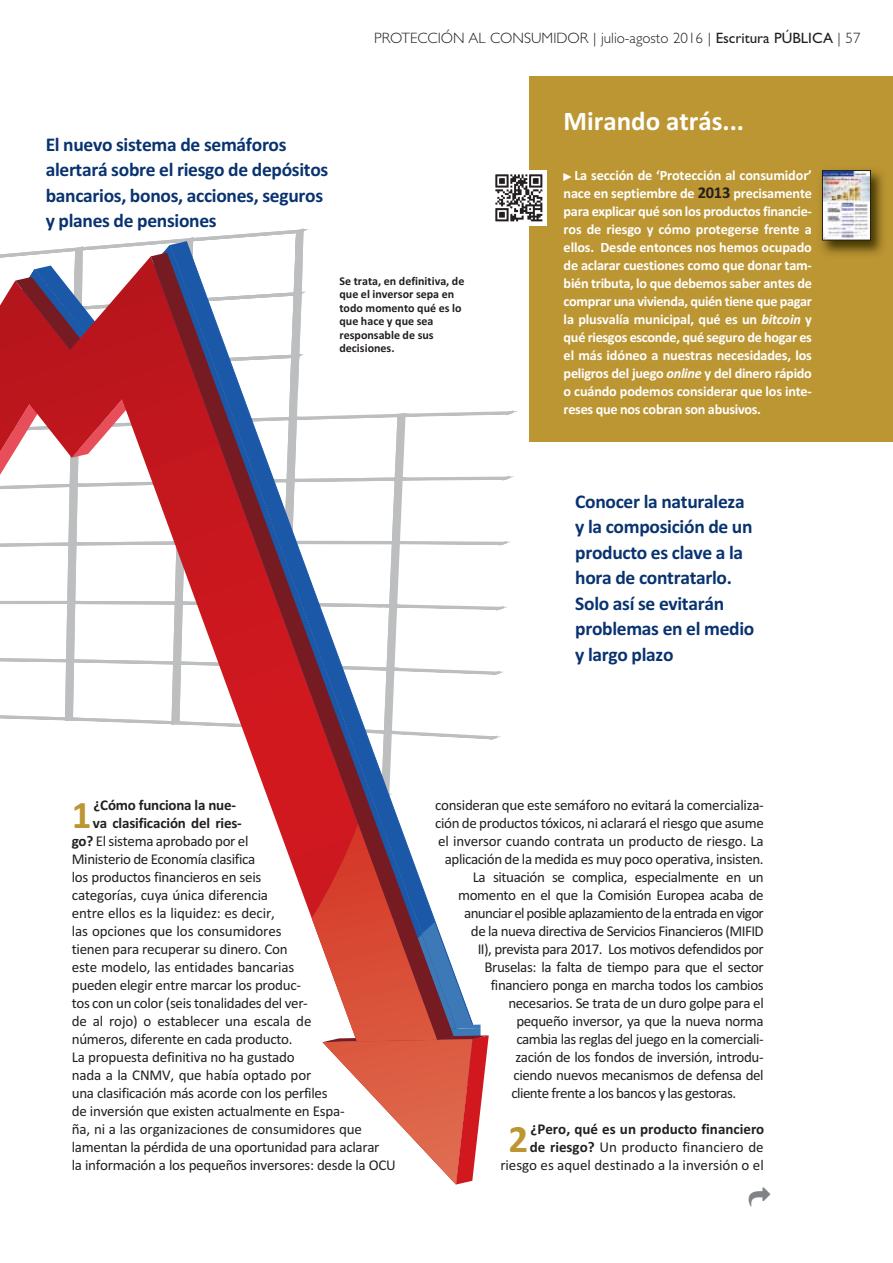
<style>
.page{position:relative;width:893px;height:1263px;background:#fff}
.page>*{position:absolute;margin:0;border:0;box-sizing:border-box;transform-origin:0 0}
.t1{font:700 39px "Calibri";color:#bc9633}
.t2{font:700 27px "Calibri";color:#fff}
.t3{font:700 19.5px/25.5px "Calibri";letter-spacing:-.015em;color:#093370}
.t4{font:15px "Calibri";letter-spacing:-.02em;color:#231f20}
.t5{font:15px/18px "Calibri";color:#231f20;text-align:right}
.t6{font:300 15px "Gill Sans";color:#231f20}
.t7{font:15px "Calibri";letter-spacing:-.045em;color:#231f20}
.t8{font:700 15px "Calibri";letter-spacing:-.01em;color:#231f20}
.t9{font:700 14.25px/18px "Calibri";letter-spacing:-.02em;color:#fff;text-align:justify}
.t10{font:700 12px/13.5px "Calibri";color:#231f20}
.s1{font-weight:400}
.s2{font-family:"Carta";font-weight:400;font-size:7.5px}
.s3{font-size:16.5px;color:#231f20}
.s4{font-style:italic}
.s5{font-weight:700}
</style>
<div class="page">
<div style="left:530px;top:77px;width:362px;height:365px;background:#bc9633"></div>
<img style="left:495px;top:170px;width:52px;height:55px">
<img style="left:821px;top:170px;width:62px;height:85px">
<img style="left:824px;top:172px;width:45px;height:66px">
<div style="left:822px;top:170px;width:49px;height:70px;border:1px solid #231f20"></div>
<svg style="left:0;top:229px;width:517px;height:956px"></svg>
<svg style="left:151px;top:253px;width:303px;height:787px"></svg>
<div style="left:338px;top:274px;width:132px;height:115px;background:#fff"></div>
<p class="t6" style="left:374px;top:33px;width:488px">PROTECCIÓN AL CONSUMIDOR | julio-agosto 2016 | <span class="s1">Escritura PÚBLICA</span> | 57</p>
<h3 class="t3" style="left:46px;top:133px;width:284px">El nuevo sistema de semáforos alertará sobre el riesgo de depósitos bancarios, bonos, acciones, seguros y planes de pensiones</h3>
<p class="t10" style="left:339px;top:275px;width:126px">Se trata, en definitiva, de que el inversor sepa en todo momento qué es lo que hace y que sea responsable de sus decisiones.</p>
<h2 class="t2" style="left:564px;top:111px;width:182px">Mirando atrás...</h2>
<p class="t9" style="left:564px;top:168px;width:250px"><span class="s2">-</span> La sección de ‘Protección al consumidor’ nace en septiembre de <span class="s3">2013</span> precisamente para explicar qué son los productos financie&shy;ros de riesgo y cómo protegerse frente a ellos. Desde entonces nos hemos ocupado de aclarar cuestiones como que donar tam&shy;bién tributa, lo que debemos saber antes de comprar una vivienda, quién tiene que pagar la plusvalía municipal, qué es un <span class="s4">bitcoin</span> y qué riesgos esconde, qué seguro de hogar es el más idóneo a nuestras necesidades, los peligros del juego <span class="s4">online</span> y del dinero rápido o cuándo podemos considerar que los inte&shy;reses que nos cobran son abusivos.</p>
<h3 class="t3" style="left:575px;top:490px;width:181px">Conocer la naturaleza y la composición de un producto es clave a la hora de contratarlo.<br>Solo así se evitarán problemas en el medio y largo plazo</h3>
<h1 class="t1" style="left:72px;top:802px;width:21px">1</h1>
<p class="t8" style="left:94px;top:800px;width:144px">¿Cómo funciona la nue-</p>
<p class="t8" style="left:93px;top:818px;width:150px">va clasificación del ries-</p>
<p class="t4" style="left:72px;top:836px;width:178px"><span class="s5">go?</span> El sistema aprobado por el</p>
<p class="t4" style="left:72px;top:854px;width:185px">Ministerio de Economía clasifica</p>
<p class="t4" style="left:72px;top:872px;width:191px">los productos financieros en seis</p>
<p class="t4" style="left:72px;top:890px;width:198px">categorías, cuya única diferencia</p>
<p class="t4" style="left:72px;top:908px;width:205px">entre ellos es la liquidez: es decir,</p>
<p class="t4" style="left:72px;top:926px;width:211px">las opciones que los consumidores</p>
<p class="t4" style="left:72px;top:944px;width:217px">tienen para recuperar su dinero. Con</p>
<p class="t4" style="left:72px;top:962px;width:224px">este modelo, las entidades bancarias</p>
<p class="t4" style="left:72px;top:980px;width:231px">pueden elegir entre marcar los produc-</p>
<p class="t4" style="left:72px;top:998px;width:237px">tos con un color (seis tonalidades del ver-</p>
<p class="t4" style="left:72px;top:1016px;width:241px">de al rojo) o establecer una escala de</p>
<p class="t4" style="left:72px;top:1034px;width:222px">números, diferente en cada producto.</p>
<p class="t4" style="left:72px;top:1052px;width:225px">La propuesta definitiva no ha gustado</p>
<p class="t4" style="left:72px;top:1070px;width:241px">nada a la CNMV, que había optado por</p>
<p class="t4" style="left:72px;top:1088px;width:257px">una clasificación más acorde con los perfiles</p>
<p class="t4" style="left:72px;top:1106px;width:274px">de inversión que existen actualmente en Espa-</p>
<p class="t4" style="left:72px;top:1124px;width:292px">ña, ni a las organizaciones de consumidores que</p>
<p class="t4" style="left:72px;top:1142px;width:309px">lamentan la pérdida de una oportunidad para aclarar</p>
<p class="t4" style="left:72px;top:1160px;width:325px">la información a los pequeños inversores: desde la OCU</p>
<p class="t4" style="left:435px;top:800px;width:330px">consideran que este semáforo no evitará la comercializa-</p>
<p class="t4" style="left:435px;top:818px;width:330px">ción de productos tóxicos, ni aclarará el riesgo que asume</p>
<p class="t4" style="left:438px;top:836px;width:327px">el inversor cuando contrata un producto de riesgo. La</p>
<p class="t4" style="left:445px;top:854px;width:320px">aplicación de la medida es muy poco operativa, insisten.</p>
<p class="t4" style="left:473px;top:872px;width:293px">La situación se complica, especialmente en un</p>
<p class="t4" style="left:458px;top:890px;width:307px">momento en el que la Comisión Europea acaba de</p>
<p class="t7" style="left:464px;top:908px;width:301px">anunciar el posible aplazamiento de la entrada en vigor</p>
<p class="t4" style="left:471px;top:926px;width:294px">de la nueva directiva de Servicios Financieros (MIFID</p>
<p class="t4" style="left:478px;top:944px;width:287px">II), prevista para 2017. Los motivos defendidos por</p>
<p class="t4" style="left:484px;top:962px;width:281px">Bruselas: la falta de tiempo para que el sector</p>
<p class="t4" style="left:491px;top:980px;width:274px">financiero ponga en marcha todos los cambios</p>
<p class="t4" style="left:508px;top:998px;width:257px">necesarios. Se trata de un duro golpe para el</p>
<p class="t4" style="left:516px;top:1016px;width:249px">pequeño inversor, ya que la nueva norma</p>
<p class="t4" style="left:516px;top:1034px;width:249px">cambia las reglas del juego en la comerciali-</p>
<p class="t4" style="left:515px;top:1052px;width:250px">zación de los fondos de inversión, introdu-</p>
<p class="t4" style="left:513px;top:1070px;width:252px">ciendo nuevos mecanismos de defensa del</p>
<p class="t4" style="left:511px;top:1088px;width:226px">cliente frente a los bancos y las gestoras.</p>
<h1 class="t1" style="left:508px;top:1126px;width:21px">2</h1>
<p class="t5" style="left:500px;top:1121px;width:265px"><span class="s5">¿Pero, qué es un producto financiero<br>de riesgo?</span> Un producto financiero de riesgo es aquel destinado a la inversión o el</p>
</div>
